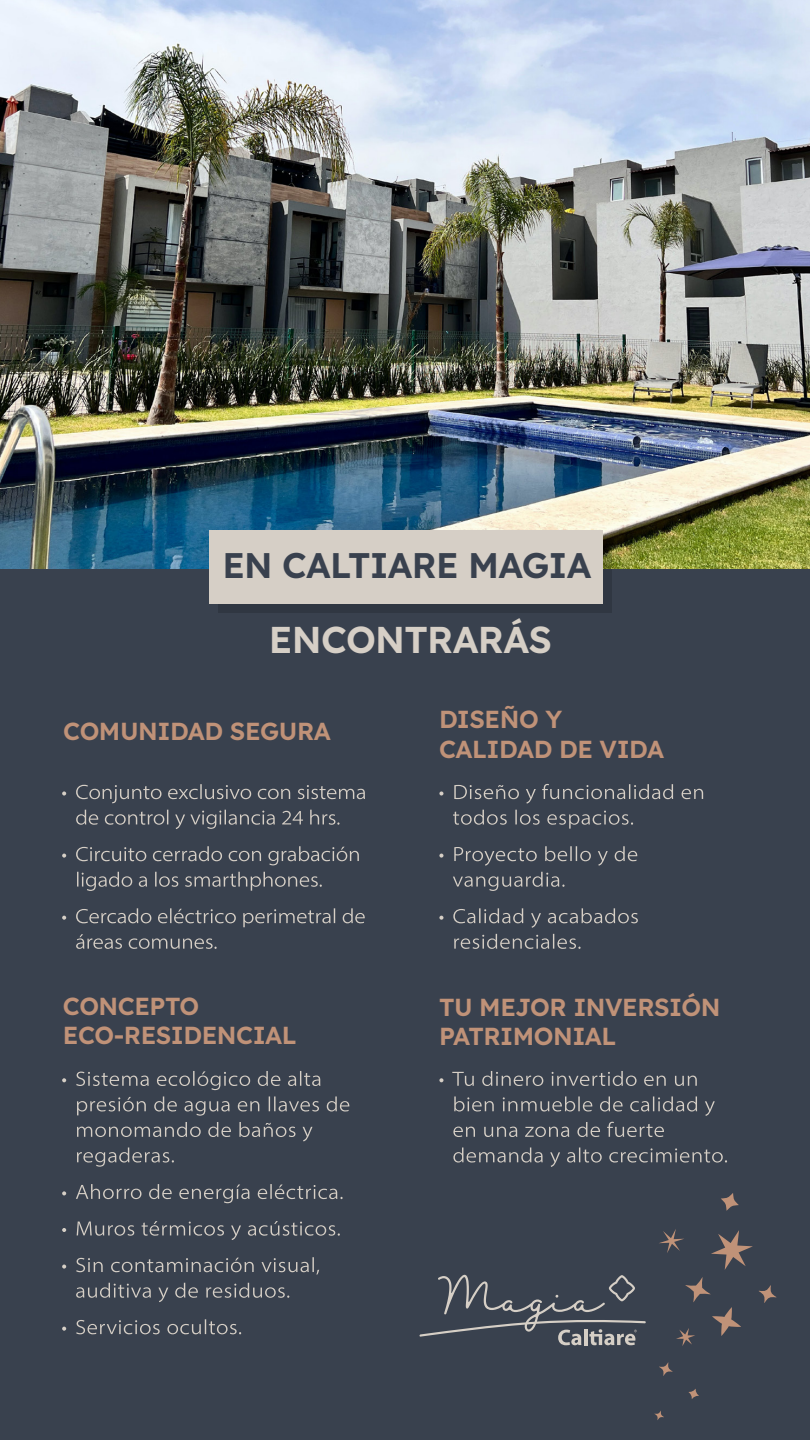
<style>
.page{position:relative;width:810px;height:1440px;background:#fff}
.page>*{position:absolute;margin:0;border:0;box-sizing:border-box;transform-origin:0 0}
.t1{font:600 37.35px "Lexend Deca";letter-spacing:-.02em;color:#d6cfc6}
.t2{font:600 35.55px "Lexend Deca";letter-spacing:-.02em;color:#39414e}
.t3{font:600 24.6px/29.5px "Lexend Deca";letter-spacing:-.02em;color:#c09278}
</style>
<div class="page">
<img style="left:0;top:0;width:810px;height:569px">
<div style="left:0;top:569px;width:810px;height:871px;background:#39414e"></div>
<svg style="left:419px;top:1275px;width:227px;height:70px"></svg>
<svg style="left:659px;top:1229px;width:94px;height:117px"></svg>
<svg style="left:721px;top:1193px;width:18px;height:18px"></svg>
<svg style="left:759px;top:1285px;width:18px;height:18px"></svg>
<svg style="left:659px;top:1362px;width:14px;height:14px"></svg>
<svg style="left:688px;top:1389px;width:11px;height:10px"></svg>
<svg style="left:654px;top:1411px;width:10px;height:9px"></svg>
<div style="left:218px;top:539px;width:393px;height:74px;background:#303742"></div>
<div style="left:210px;top:530px;width:393px;height:74px;background:#d6cfc6"></div>
<svg style="left:62px;top:791px;width:4px;height:5px"></svg>
<svg style="left:76px;top:784px;width:289px;height:19px"></svg>
<svg style="left:76px;top:810px;width:264px;height:19px"></svg>
<svg style="left:62px;top:854px;width:4px;height:4px"></svg>
<svg style="left:76px;top:846px;width:283px;height:19px"></svg>
<svg style="left:77px;top:872px;width:245px;height:19px"></svg>
<svg style="left:62px;top:916px;width:4px;height:4px"></svg>
<svg style="left:76px;top:908px;width:289px;height:19px"></svg>
<svg style="left:76px;top:934px;width:141px;height:15px"></svg>
<svg style="left:439px;top:791px;width:4px;height:5px"></svg>
<svg style="left:454px;top:784px;width:249px;height:20px"></svg>
<svg style="left:453px;top:810px;width:180px;height:19px"></svg>
<svg style="left:439px;top:854px;width:4px;height:4px"></svg>
<svg style="left:454px;top:846px;width:183px;height:20px"></svg>
<svg style="left:453px;top:872px;width:112px;height:19px"></svg>
<svg style="left:439px;top:916px;width:4px;height:4px"></svg>
<svg style="left:453px;top:908px;width:185px;height:20px"></svg>
<svg style="left:454px;top:934px;width:127px;height:15px"></svg>
<svg style="left:62px;top:1078px;width:4px;height:4px"></svg>
<svg style="left:76px;top:1071px;width:244px;height:19px"></svg>
<svg style="left:77px;top:1096px;width:272px;height:20px"></svg>
<svg style="left:77px;top:1122px;width:236px;height:19px"></svg>
<svg style="left:77px;top:1148px;width:97px;height:19px"></svg>
<svg style="left:62px;top:1191px;width:4px;height:4px"></svg>
<svg style="left:76px;top:1184px;width:267px;height:19px"></svg>
<svg style="left:62px;top:1228px;width:4px;height:4px"></svg>
<svg style="left:77px;top:1221px;width:263px;height:19px"></svg>
<svg style="left:62px;top:1265px;width:4px;height:4px"></svg>
<svg style="left:76px;top:1257px;width:243px;height:18px"></svg>
<svg style="left:76px;top:1283px;width:213px;height:19px"></svg>
<svg style="left:62px;top:1327px;width:4px;height:4px"></svg>
<svg style="left:76px;top:1319px;width:165px;height:15px"></svg>
<svg style="left:439px;top:1078px;width:4px;height:4px"></svg>
<svg style="left:452px;top:1071px;width:245px;height:15px"></svg>
<svg style="left:454px;top:1096px;width:261px;height:20px"></svg>
<svg style="left:453px;top:1122px;width:211px;height:15px"></svg>
<svg style="left:453px;top:1148px;width:274px;height:19px"></svg>
<h2 class="t2" style="left:222px;top:543px;width:371px">EN CALTIARE MAGIA</h2>
<h1 class="t1" style="left:269px;top:616px;width:285px">ENCONTRARÁS</h1>
<p class="t3" style="left:63px;top:716px;width:269px">COMUNIDAD SEGURA</p>
<p class="t3" style="left:63px;top:992px;width:236px;line-height:28px">CONCEPTO<br>ECO-RESIDENCIAL</p>
<p class="t3" style="left:439px;top:704px;width:227px">DISEÑO Y<br>CALIDAD DE VIDA</p>
<p class="t3" style="left:439px;top:992px;width:283px">TU MEJOR INVERSIÓN<br>PATRIMONIAL</p>
</div>
